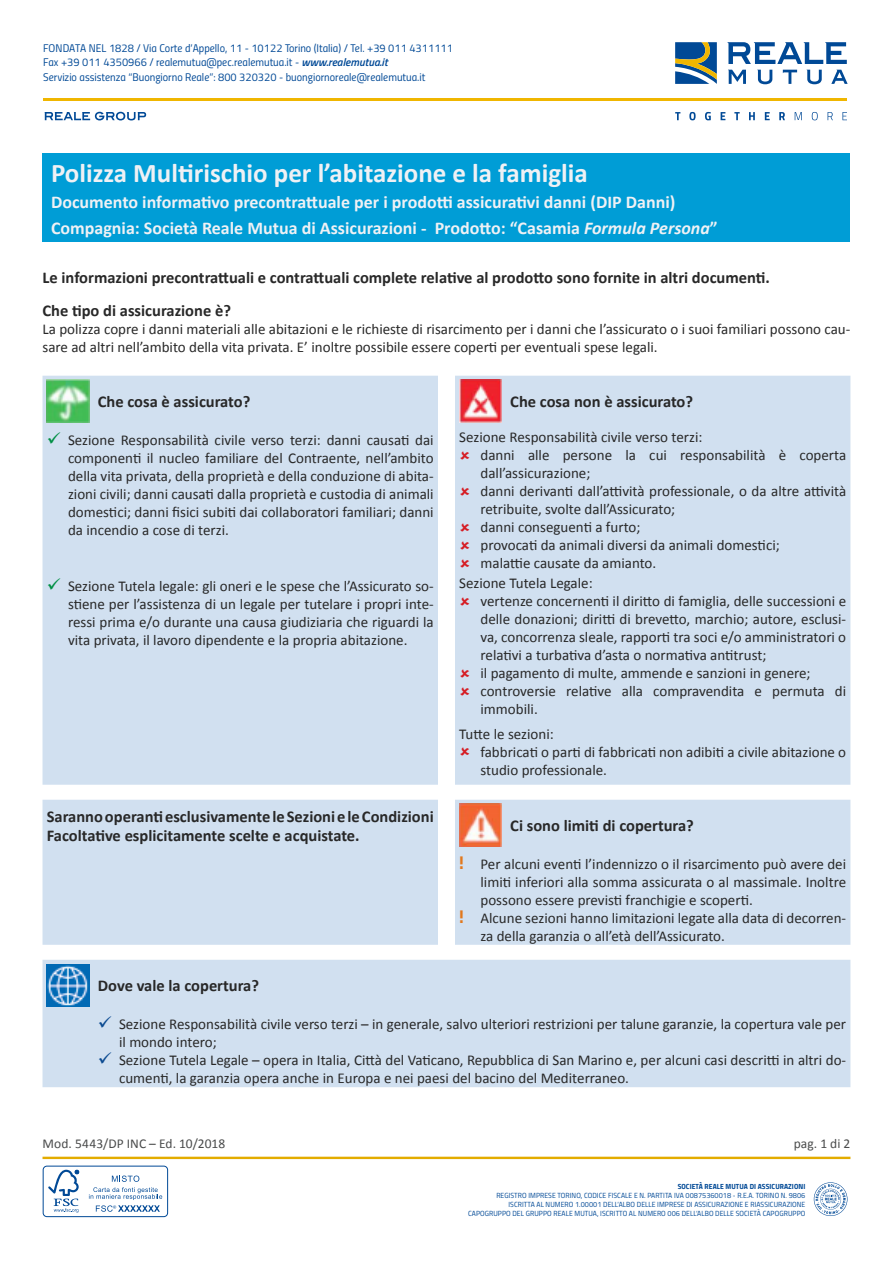
<style>
.page{position:relative;width:893px;height:1263px;background:#fff}
.page>*{position:absolute;margin:0;border:0;box-sizing:border-box;transform-origin:0 0}
.t1{font:700 27px "Calibri";color:#eff1f5}
.t2{font:700 18px/25.8px "Calibri";color:#eff1f5}
.t3{font:700 16.5px/32.5px "Calibri";color:#282828}
.t4{font:15px/18px "Calibri";color:#282828}
.t5{font:13.5px "Calibri";letter-spacing:.005em;color:#4a4b4b}
.t6{font:11.1px/14.9px "Titillium Regular Upright";color:#004996}
.t7{font:7.35px/8.9px "Titillium Regular Upright";letter-spacing:.01em;color:#004996;text-align:right}
.t8{font:7.35px "Titillium Bold Upright";letter-spacing:.01em;color:#004996}
.s1{font-family:"Titillium";font-weight:600;font-style:italic}
.s2{font-style:italic}
.s3{color:#008f44}
.s4{font-family:"Titillium Bold Upright";font-size:18px;color:#e2781c}
.s5{color:#0b4a91}
</style>
<div class="page">
<hr style="left:44px;top:98px;width:803px;height:3px;background:#f0b600">
<svg style="left:675px;top:42px;width:42px;height:42px;background:#517686"></svg>
<svg style="left:727px;top:42px;width:120px;height:22px"></svg>
<svg style="left:728px;top:70px;width:18px;height:14px"></svg>
<svg style="left:757px;top:70px;width:15px;height:14px"></svg>
<svg style="left:783px;top:70px;width:14px;height:14px"></svg>
<svg style="left:807px;top:70px;width:15px;height:14px"></svg>
<svg style="left:831px;top:70px;width:17px;height:14px"></svg>
<svg style="left:675px;top:112px;width:172px;height:8px"></svg>
<svg style="left:44px;top:112px;width:102px;height:8px"></svg>
<div style="left:43px;top:1166px;width:125px;height:51px;border:1px solid #004996;border-radius:4px"></div>
<svg style="left:48px;top:1170px;width:31px;height:42px"></svg>
<svg style="left:89px;top:1175px;width:73px;height:37px"></svg>
<svg style="left:814px;top:1182px;width:33px;height:34px"></svg>
<hr style="left:43px;top:1157px;width:807px;height:2px;background:#e3ac00">
<div style="left:43px;top:153px;width:807px;height:89px;background:#009dd6"></div>
<div style="left:43px;top:376px;width:807px;height:409px;background:#d1e0f0"></div>
<img style="left:47px;top:380px;width:42px;height:42px">
<img style="left:459px;top:380px;width:43px;height:42px">
<div style="left:43px;top:800px;width:807px;height:145px;background:#d1e0f0"></div>
<img style="left:459px;top:804px;width:43px;height:42px">
<div style="left:43px;top:960px;width:807px;height:127px;background:#d1e0f0"></div>
<img style="left:47px;top:964px;width:42px;height:42px">
<svg style="left:461px;top:451px;width:8px;height:8px"></svg>
<svg style="left:461px;top:487px;width:8px;height:8px"></svg>
<svg style="left:461px;top:523px;width:8px;height:8px"></svg>
<svg style="left:461px;top:541px;width:8px;height:8px"></svg>
<svg style="left:461px;top:559px;width:8px;height:8px"></svg>
<svg style="left:461px;top:596px;width:8px;height:9px"></svg>
<svg style="left:461px;top:668px;width:8px;height:9px"></svg>
<svg style="left:461px;top:686px;width:8px;height:9px"></svg>
<svg style="left:461px;top:747px;width:8px;height:8px"></svg>
<p class="t6" style="left:43px;top:40px;width:411px">FONDATA NEL 1828 / Via Corte d’Appello, 11 - 10122 Torino (Italia) / Tel. +39 011 4311111<br>Fax +39 011 4350966 / realemutua@pec.realemutua.it - <span class="s1">www.realemutua.it<br></span>Servizio assistenza “Buongiorno Reale”: 800 320320 - buongiornoreale@realemutua.it</p>
<h1 class="t1" style="left:51px;top:156px;width:538px">Polizza Multirischio per l’abitazione e la famiglia</h1>
<p class="t2" style="left:51px;top:189px;width:668px">Documento informativo precontrattuale per i prodotti assicurativi danni (DIP Danni)<br>Compagnia: Società Reale Mutua di Assicurazioni - Prodotto: “Casamia <span class="s2">Formula Persona</span>”</p>
<p class="t3" style="left:43px;top:261px;width:729px">Le informazioni precontrattuali e contrattuali complete relative al prodotto sono fornite in altri documenti.<br>Che tipo di assicurazione è?</p>
<p class="t4" style="left:43px;top:320px;width:809px">La polizza copre i danni materiali alle abitazioni e le richieste di risarcimento per i danni che l’assicurato o i suoi familiari possono cau&shy;sare ad altri nell’ambito della vita privata. E’ inoltre possibile essere coperti per eventuali spese legali.</p>
<p class="t3" style="left:98px;top:386px;width:154px">Che cosa è assicurato?</p>
<p class="t3" style="left:510px;top:386px;width:184px">Che cosa non è assicurato?</p>
<p class="t4" style="left:68px;top:431px;width:367px;text-align:justify;text-indent:-21px"><span class="s3">✓</span> Sezione Responsabilità civile verso terzi: danni causati dai componenti il nucleo familiare del Contraente, nell’ambito della vita privata, della proprietà e della conduzione di abita&shy;zioni civili; danni causati dalla proprietà e custodia di animali domestici; danni fisici subiti dai collaboratori familiari; danni da incendio a cose di terzi.</p>
<p class="t4" style="left:480px;top:428px;width:367px;text-indent:-21px">Sezione Responsabilità civile verso terzi:<br>danni alle persone la cui responsabilità è coperta dall’assicurazione;<br>danni derivanti dall’attività professionale, o da altre attività retribuite, svolte dall’Assicurato;<br>danni conseguenti a furto;<br>provocati da animali diversi da animali domestici;<br>malattie causate da amianto.</p>
<p class="t4" style="left:68px;top:577px;width:367px;text-align:justify;text-indent:-21px"><span class="s3">✓</span> Sezione Tutela legale: gli oneri e le spese che l’Assicurato so&shy;stiene per l’assistenza di un legale per tutelare i propri inte&shy;ressi prima e/o durante una causa giudiziaria che riguardi la vita privata, il lavoro dipendente e la propria abitazione.</p>
<p class="t4" style="left:480px;top:574px;width:367px;text-indent:-21px">Sezione Tutela Legale:<br>vertenze concernenti il diritto di famiglia, delle successioni e delle donazioni; diritti di brevetto, marchio; autore, esclusi&shy;va, concorrenza sleale, rapporti tra soci e/o amministratori o relativi a turbativa d’asta o normativa antitrust;<br>il pagamento di multe, ammende e sanzioni in genere; controversie relative alla compravendita e permuta di immobili.</p>
<p class="t4" style="left:480px;top:725px;width:367px;text-indent:-21px">Tutte le sezioni:<br>fabbricati o parti di fabbricati non adibiti a civile abitazione o studio professionale.</p>
<p class="t3" style="left:47px;top:806px;width:388px;line-height:19.8px">Saranno operanti esclusivamente le Sezioni e le Condizioni<br>Facoltative esplicitamente scelte e acquistate.</p>
<p class="t3" style="left:510px;top:810px;width:185px">Ci sono limiti di copertura?</p>
<p class="t4" style="left:459px;top:854px;width:388px"><span class="s4">!</span> Per alcuni eventi l’indennizzo o il risarcimento può avere dei</p>
<p class="t4" style="left:480px;top:872px;width:367px">limiti inferiori alla somma assicurata o al massimale. Inoltre</p>
<p class="t4" style="left:480px;top:890px;width:274px">possono essere previsti franchigie e scoperti.</p>
<p class="t4" style="left:459px;top:908px;width:388px"><span class="s4">!</span> Alcune sezioni hanno limitazioni legate alla data di decorren-</p>
<p class="t4" style="left:480px;top:926px;width:246px">za della garanzia o all’età dell’Assicurato.</p>
<p class="t3" style="left:98px;top:970px;width:163px">Dove vale la copertura?</p>
<p class="t4" style="left:119px;top:1015px;width:729px;text-indent:-21px"><span class="s5">✓</span> Sezione Responsabilità civile verso terzi – in generale, salvo ulteriori restrizioni per talune garanzie, la copertura vale per il mondo intero;</p>
<p class="t4" style="left:119px;top:1051px;width:729px;text-indent:-21px"><span class="s5">✓</span> Sezione Tutela Legale – opera in Italia, Città del Vaticano, Repubblica di San Marino e, per alcuni casi descritti in altri do&shy;cumenti, la garanzia opera anche in Europa e nei paesi del bacino del Mediterraneo.</p>
<p class="t5" style="left:43px;top:1135px;width:184px">Mod. 5443/DP INC – Ed. 10/2018</p>
<p class="t5" style="left:794px;top:1135px;width:58px">pag. 1 di 2</p>
<p class="t8" style="left:678px;top:1181px;width:129px">SOCIETÀ REALE MUTUA DI ASSICURAZIONI</p>
<p class="t7" style="left:468px;top:1191px;width:339px">REGISTRO IMPRESE TORINO, CODICE FISCALE E N. PARTITA IVA 00875360018 - R.E.A. TORINO N. 9806<br>ISCRITTA AL NUMERO 1.00001 DELL’ALBO DELLE IMPRESE DI ASSICURAZIONE E RIASSICURAZIONE<br>CAPOGRUPPO DEL GRUPPO REALE MUTUA, ISCRITTO AL NUMERO 006 DELL’ALBO DELLE SOCIETÀ CAPOGRUPPO</p>
</div>
